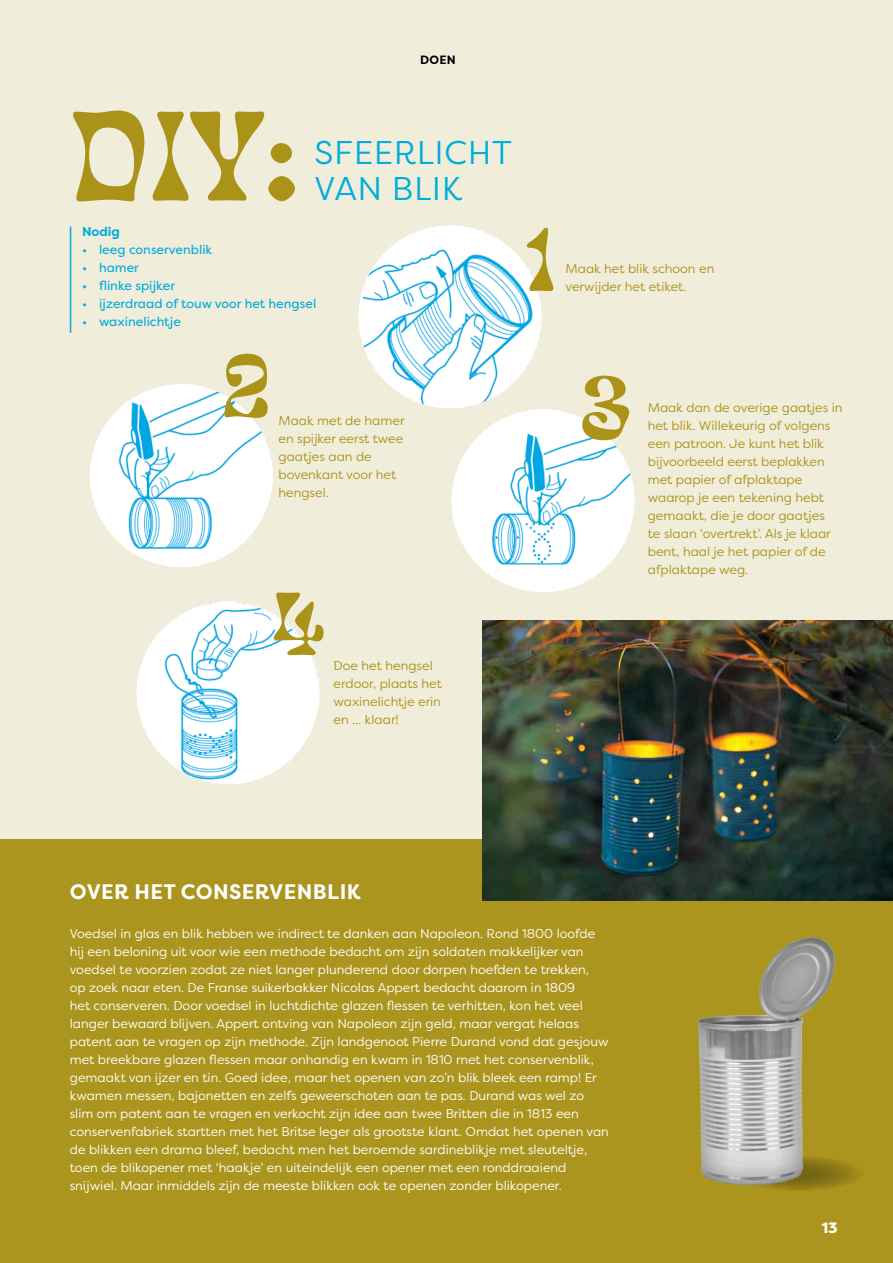
<style>
.page{position:relative;width:893px;height:1263px;background:#fff}
.page>*{position:absolute;margin:0;border:0;box-sizing:border-box;transform-origin:0 0}
.t1{font:500 139.5px "Eckmannpsych";color:#aa9318}
.t2{font:500 98.25px "Eckmannpsych";color:#aa9318}
.t3{font:32.85px "Filson Pro";letter-spacing:.02em;color:#00addb}
.t4{font:700 21px "Filson Pro";letter-spacing:.02em;color:#fff}
.t5{font:800 15px "Filson Pro";color:#fff}
.t6{font:12.75px/18px "Filson Pro";color:#fff}
.t7{font:12.75px/18px "Filson Pro";color:#aa9318}
.t8{font:12.75px "Filson Pro";color:#00addb}
.t9{font:700 12.75px "Filson Pro";color:#00addb}
.t10{font:700 12px "Filson Pro";color:#000}
.s1{font-size:118.5px}
</style>
<div class="page">
<div style="left:0;top:0;width:893px;height:934px;background:#f1eddb"></div>
<div style="left:0;top:840px;width:893px;height:423px;background:#ac951e"></div>
<div style="left:734px;top:1156px;width:131px;height:35px;background:#a08b1c;border-radius:50%"></div>
<hr style="left:70px;top:226px;width:1px;height:107px;background:#00addb">
<div style="left:684px;top:919px;width:162px;height:284px;background:#000;opacity:.48"></div>
<img style="left:359px;top:225px;width:182px;height:183px;border-radius:91px">
<img style="left:452px;top:409px;width:182px;height:183px">
<img style="left:137px;top:602px;width:182px;height:182px">
<img style="left:90px;top:384px;width:183px;height:183px;border-radius:91px">
<img style="left:483px;top:621px;width:410px;height:280px">
<p class="t10" style="left:420px;top:53px;width:37px">DOEN</p>
<h1 class="t1" style="left:70px;top:56px;width:230px">DIY<span class="s1">:</span></h1>
<h3 class="t3" style="left:315px;top:131px;width:199px">SFEERLICHT</h3>
<h3 class="t3" style="left:315px;top:167px;width:149px">VAN BLIK</h3>
<p class="t9" style="left:82px;top:224px;width:39px">Nodig</p>
<p class="t8" style="left:82px;top:241px;width:132px">• leeg conservenblik</p>
<p class="t8" style="left:82px;top:259px;width:58px">• hamer</p>
<p class="t8" style="left:82px;top:277px;width:95px">• flinke spijker</p>
<p class="t8" style="left:82px;top:295px;width:236px">• ijzerdraad of touw voor het hengsel</p>
<p class="t8" style="left:82px;top:313px;width:100px">• waxinelichtje</p>
<h2 class="t2" style="left:224px;top:316px;width:47px">2</h2>
<p class="t7" style="left:278px;top:411px;width:128px">Maak met de hamer en spijker eerst twee gaatjes aan de bovenkant voor het hengsel.</p>
<h2 class="t2" style="left:273px;top:553px;width:54px">4</h2>
<p class="t7" style="left:334px;top:656px;width:110px">Doe het hengsel erdoor, plaats het waxinelichtje erin en ... klaar!</p>
<h2 class="t2" style="left:526px;top:189px;width:31px">1</h2>
<p class="t7" style="left:565px;top:259px;width:150px">Maak het blik schoon en</p>
<p class="t7" style="left:565px;top:277px;width:122px">verwijder het etiket.</p>
<h2 class="t2" style="left:581px;top:338px;width:51px">3</h2>
<p class="t7" style="left:648px;top:398px;width:196px">Maak dan de overige gaatjes in het blik. Willekeurig of volgens een patroon. Je kunt het blik bijvoorbeeld eerst beplakken met papier of afplaktape waarop je een tekening hebt gemaakt, die je door gaatjes<br>te slaan ‘overtrekt’. Als je klaar bent, haal je het papier of de afplaktape weg.</p>
<h3 class="t4" style="left:70px;top:879px;width:292px">OVER HET CONSERVENBLIK</h3>
<p class="t6" style="left:70px;top:924px;width:541px">Voedsel in glas en blik hebben we indirect te danken aan Napoleon. Rond 1800 loofde hij een beloning uit voor wie een methode bedacht om zijn soldaten makkelijker van voedsel te voorzien zodat ze niet langer plunderend door dorpen hoefden te trekken,<br>op zoek naar eten. De Franse suikerbakker Nicolas Appert bedacht daarom in 1809<br>het conserveren. Door voedsel in luchtdichte glazen flessen te verhitten, kon het veel langer bewaard blijven. Appert ontving van Napoleon zijn geld, maar vergat helaas patent aan te vragen op zijn methode. Zijn landgenoot Pierre Durand vond dat gesjouw met breekbare glazen flessen maar onhandig en kwam in 1810 met het conservenblik, gemaakt van ijzer en tin. Goed idee, maar het openen van zo’n blik bleek een ramp! Er kwamen messen, bajonetten en zelfs geweerschoten aan te pas. Durand was wel zo slim om patent aan te vragen en verkocht zijn idee aan twee Britten die in 1813 een conservenfabriek startten met het Britse leger als grootste klant. Omdat het openen van de blikken een drama bleef, bedacht men het beroemde sardineblikje met sleuteltje, toen de blikopener met ‘haakje’ en uiteindelijk een opener met een ronddraaiend snijwiel. Maar inmiddels zijn de meeste blikken ook te openen zonder blikopener.</p>
<p class="t5" style="left:822px;top:1218px;width:17px">13</p>
</div>
